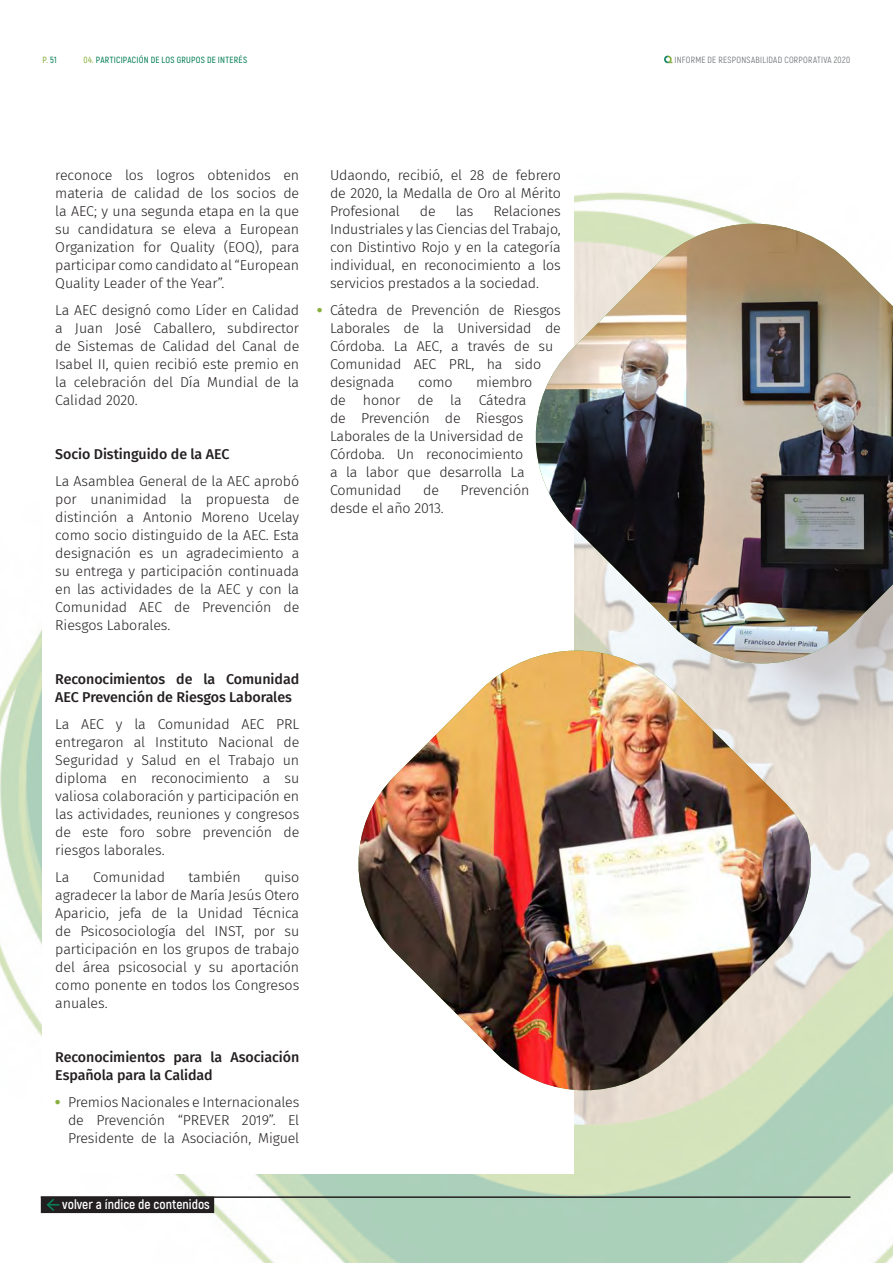
<style>
.page{position:relative;width:893px;height:1263px;background:#fff}
.page>*{position:absolute;margin:0;border:0;box-sizing:border-box;transform-origin:0 0}
.t1{font:300 14.25px/18px "Fira Sans";letter-spacing:-.01em;color:#231f20;text-align:justify}
.t2{font:500 14.25px/18px "Fira Sans";letter-spacing:-.005em;color:#231f20}
.t3{font:700 13.5px "Akrobat";color:#fff}
.H4__Left_-_sección{font:9px "Akrobat";letter-spacing:.035em;color:#696c70}
.H4__Left_-_sección-2{font:600 9px "Akrobat";letter-spacing:.03em;color:#0b815b}
.H4__Left_-_sección-3{font:600 9px "Akrobat";color:#88af3e}
.s1{color:#0b815b}
.s2{color:#88af3e}
.s3{font-weight:900;color:#88af3e}
</style>
<div class="page">
<img style="left:0;top:192px;width:893px;height:1071px">
<svg style="left:664px;top:56px;width:9px;height:7px"></svg>
<hr style="left:41px;top:1196px;width:809px;height:2px;background:#231f20">
<div style="left:41px;top:1196px;width:173px;height:17px;background:#231f20"></div>
<svg style="left:46px;top:1199px;width:13px;height:12px"></svg>
<div style="left:43px;top:153px;width:531px;height:1021px;background:#fff"></div>
<svg style="left:813px;top:663px;width:4px;height:427px"></svg>
<img style="left:358px;top:661px;width:455px;height:429px">
<img style="left:534px;top:224px;width:359px;height:439px">
<p class="H4__Left_-_sección-3" style="left:43px;top:54px;width:16px">P. <span class="s1">51</span></p>
<p class="H4__Left_-_sección-2" style="left:83px;top:54px;width:165px"><span class="s2">04.</span> PARTICIPACIÓN DE LOS GRUPOS DE INTERÉS</p>
<p class="H4__Left_-_sección" style="left:675px;top:54px;width:177px">INFORME DE RESPONSABILIDAD CORPORATIVA 2020</p>
<p class="t1" style="left:55px;top:166px;width:246px">reconoce los logros obtenidos en materia de calidad de los socios de la AEC; y una segunda etapa en la que su candidatura se eleva a European Organization for Quality (EOQ), para participar como candidato al “European Quality Leader of the Year”.</p>
<p class="t1" style="left:55px;top:301px;width:246px">La AEC designó como Líder en Calidad a Juan José Caballero, subdirector de Sistemas de Calidad del Canal de Isabel II, quien recibió este premio en la celebración del Día Mundial de la Calidad 2020.</p>
<p class="t2" style="left:55px;top:444px;width:176px">Socio Distinguido de la AEC</p>
<p class="t1" style="left:55px;top:472px;width:246px">La Asamblea General de la AEC aprobó por unanimidad la propuesta de distinción a Antonio Moreno Ucelay como socio distinguido de la AEC. Esta designación es un agradecimiento a su entrega y participación continuada en las actividades de la AEC y con la Comunidad AEC de Prevención de Riesgos Laborales.</p>
<p class="t2" style="left:55px;top:669px;width:246px">Reconocimientos de la Comunidad<br>AEC Prevención de Riesgos Laborales</p>
<p class="t1" style="left:55px;top:715px;width:246px">La AEC y la Comunidad AEC PRL entregaron al Instituto Nacional de Seguridad y Salud en el Trabajo un diploma en reconocimiento a su valiosa colaboración y participación en las actividades, reuniones y congresos de este foro sobre prevención de riesgos laborales.</p>
<p class="t1" style="left:55px;top:868px;width:16px">La</p>
<p class="t1" style="left:93px;top:868px;width:74px">Comunidad</p>
<p class="t1" style="left:189px;top:868px;width:54px">también</p>
<p class="t1" style="left:55px;top:868px;width:246px;text-indent:209px">quiso agradecer la labor de María Jesús Otero Aparicio, jefa de la Unidad Técnica de Psicosociología del INST, por su participación en los grupos de trabajo del área psicosocial y su aportación como ponente en todos los Congresos anuales.</p>
<p class="t2" style="left:55px;top:1047px;width:246px">Reconocimientos para la Asociación<br>Española para la Calidad</p>
<p class="t1" style="left:68px;top:1093px;width:233px;text-indent:-13px"><span class="s3">•</span> Premios Nacionales e Internacionales de Prevención “PREVER 2019”. El Presidente de la Asociación, Miguel</p>
<p class="t1" style="left:330px;top:166px;width:232px">Udaondo, recibió, el 28 de febrero de 2020, la Medalla de Oro al Mérito Profesional</p>
<p class="t1" style="left:330px;top:202px;width:232px;text-indent:163px">Relaciones Industriales y las Ciencias del Trabajo, con Distintivo Rojo y en la categoría individual, en reconocimiento a los servicios prestados a la sociedad.</p>
<p class="t1" style="left:330px;top:301px;width:232px;text-align:left;text-indent:-13px"><span class="s3">•</span> Cátedra de Prevención de Riesgos<br>Laborales de la Universidad de<br>Córdoba. La AEC, a través de su<br>Comunidad AEC PRL, ha sido designada</p>
<p class="t1" style="left:420px;top:202px;width:17px">de</p>
<p class="t1" style="left:456px;top:202px;width:19px">las</p>
<p class="t1" style="left:330px;top:373px;width:204px;text-align:left;text-indent:146px">miembro de honor de la Cátedra de Prevención de Riesgos<br>Laborales de la Universidad de<br>Córdoba. Un reconocimiento a la labor que desarrolla La<br>Comunidad</p>
<p class="t1" style="left:418px;top:373px;width:36px">como</p>
<p class="t1" style="left:423px;top:481px;width:17px">de</p>
<p class="t1" style="left:461px;top:481px;width:70px">Prevención</p>
<p class="t1" style="left:330px;top:499px;width:115px">desde el año 2013.</p>
<p class="t3" style="left:62px;top:1196px;width:149px">volver a índice de contenidos</p>
</div>
